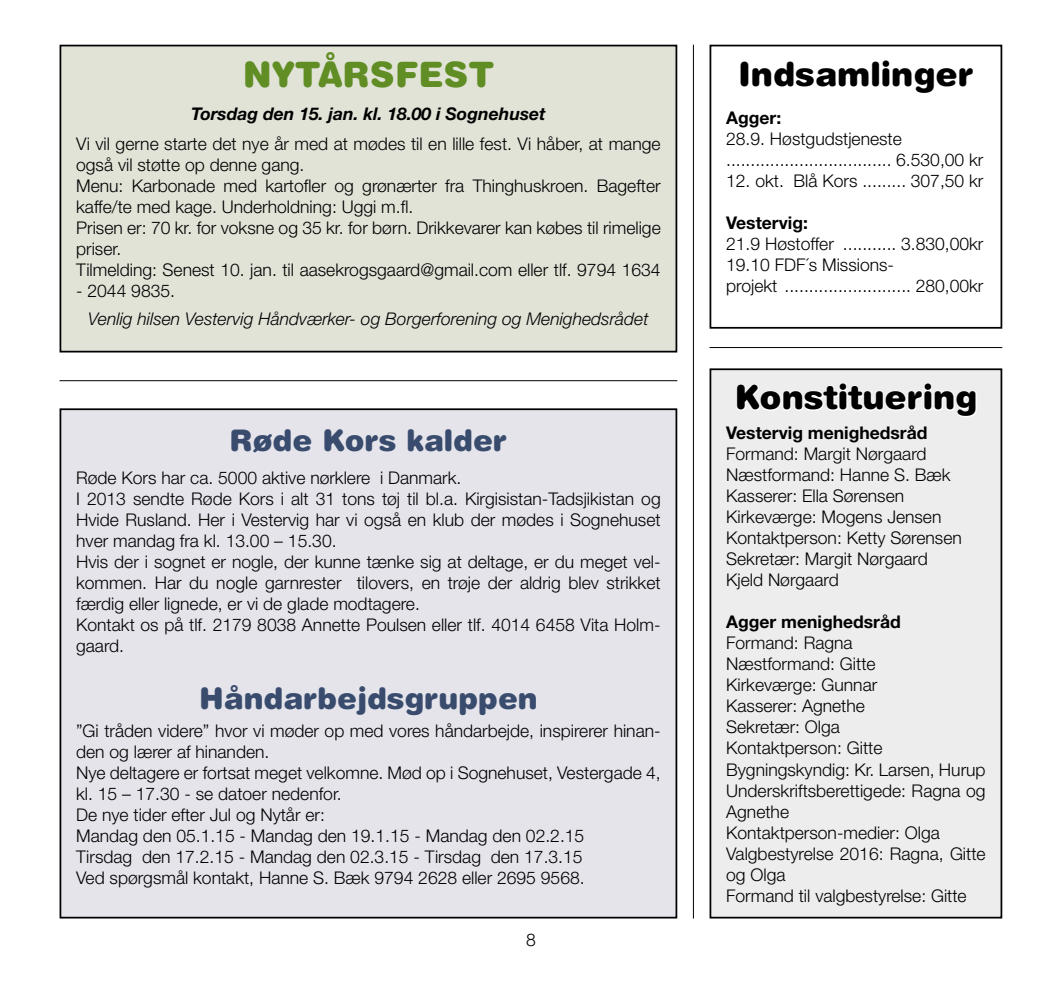
<style>
.page{position:relative;width:1042px;height:993px;background:#fff}
.page>*{position:absolute;margin:0;border:0;box-sizing:border-box;transform-origin:0 0}
.t1{font:900 35px "Helvetica Rounded LT Std";color:#608d24}
.t2{font:900 33.25px "Helvetica Rounded LT Std";color:#000}
.t3{font:900 29.75px "Helvetica Rounded LT Std";color:#394c6e}
.t4{font:300 17.5px/21px "Helvetica Neue LT Std";color:#000}
.t5{font:italic 300 17.5px "Helvetica Neue LT Std";color:#000}
.t6{font:700 17.5px "Helvetica Neue LT Std";color:#000}
.t7{font:italic 700 17.5px "Helvetica Neue LT Std";color:#000}
</style>
<div class="page">
<div style="left:739px;top:60px;width:10px;height:27px;border:2px solid #fff;border-radius:4px"></div>
<div style="left:871px;top:60px;width:9px;height:27px;border:2px solid #fff;border-radius:3px"></div>
<div style="left:709px;top:45px;width:293px;height:283px;border:2px solid #000"></div>
<div style="left:710px;top:369px;width:291px;height:548px;background:#ededed"></div>
<svg style="left:736px;top:383px;width:241px;height:34px"></svg>
<div style="left:709px;top:368px;width:293px;height:550px;border:2px solid #000"></div>
<div style="left:60px;top:46px;width:616px;height:305px;background:#e1e3d7"></div>
<div style="left:60px;top:45px;width:617px;height:307px;border:2px solid #000"></div>
<div style="left:60px;top:409px;width:616px;height:508px;background:#e5e4eb"></div>
<div style="left:60px;top:408px;width:617px;height:510px;border:2px solid #000"></div>
<hr style="left:60px;top:380px;width:617px;height:1px;background:#000">
<hr style="left:693px;top:45px;width:1px;height:873px;background:#000">
<hr style="left:709px;top:347px;width:293px;height:1px;background:#000">
<h1 class="t1" style="left:243px;top:52px;width:201px">NYTÅRS FEST</h1>
<p class="t7" style="left:191px;top:103px;width:356px">Torsdag den 15. jan. kl. 18.00 i Sognehuset</p>
<p class="t4" style="left:76px;top:133px;width:586px">Vi vil gerne starte det nye år med at mødes til en lille fest. Vi håber, at mange også vil støtte op denne gang.<br>Menu: Karbonade med kartofler og grønærter fra Thinghuskroen. Bagefter kaffe/te med kage. Underholdning: Uggi m.fl.<br>Prisen er: 70 kr. for voksne og 35 kr. for børn. Drikkevarer kan købes til rimelige priser.<br>Tilmelding: Senest 10. jan. til aasekrogsgaard@gmail.com eller tlf. 9794 1634</p>
<p class="t4" style="left:76px;top:280px;width:100px">- 2044 9835.</p>
<p class="t5" style="left:88px;top:308px;width:562px">Venlig hilsen Vestervig Håndværker- og Borgerforening og Menighedsrådet</p>
<h3 class="t3" style="left:230px;top:421px;width:279px">Røde Kors kalder</h3>
<p class="t4" style="left:76px;top:466px;width:586px">Røde Kors har ca. 5000 aktive nørklere i Danmark.<br>I 2013 sendte Røde Kors i alt 31 tons tøj til bl.a. Kirgisistan-Tadsjikistan og Hvide Rusland. Her i Vestervig har vi også en klub der mødes i Sognehuset hver mandag fra kl. 13.00 – 15.30.<br>Hvis der i sognet er nogle, der kunne tænke sig at deltage, er du meget vel&shy;kommen. Har du nogle garnrester tilovers, en trøje der aldrig blev strikket færdig eller lignede, er vi de glade modtagere.<br>Kontakt os på tlf. 2179 8038 Annette Poulsen eller tlf. 4014 6458 Vita Holm&shy;gaard.</p>
<h3 class="t3" style="left:199px;top:678px;width:340px">Håndarbejdsgruppen</h3>
<p class="t4" style="left:76px;top:719px;width:586px">”Gi tråden videre” hvor vi møder op med vores håndarbejde, inspirerer hinan&shy;den og lærer af hinanden.<br>Nye deltagere er fortsat meget velkomne. Mød op i Sognehuset, Vestergade 4, kl. 15 – 17.30 - se datoer nedenfor.<br>De nye tider efter Jul og Nytår er:<br>Mandag den 05.1.15 - Mandag den 19.1.15 - Mandag den 02.2.15<br>Tirsdag den 17.2.15 - Mandag den 02.3.15 - Tirsdag den 17.3.15<br>Ved spørgsmål kontakt, Hanne S. Bæk 9794 2628 eller 2695 9568.</p>
<p class="t4" style="left:526px;top:928px;width:11px">8</p>
<h2 class="t2" style="left:738px;top:52px;width:237px">Indsamlinger</h2>
<p class="t6" style="left:726px;top:107px;width:57px">Agger:</p>
<p class="t4" style="left:726px;top:128px;width:259px">28.9. Høstgudstjeneste .................................. 6.530,00 kr</p>
<p class="t4" style="left:726px;top:170px;width:259px">12. okt. Blå Kors ......... 307,50 kr</p>
<p class="t6" style="left:726px;top:212px;width:83px">Vestervig:</p>
<p class="t4" style="left:726px;top:233px;width:259px">21.9 Høstoffer ........... 3.830,00kr<br>19.10 FDF´s Missions-<br>projekt .......................... 280,00kr</p>
<h2 class="t2" style="left:734px;top:376px;width:245px">Konstituering</h2>
<p class="t6" style="left:726px;top:422px;width:203px">Vestervig menighedsråd</p>
<p class="t4" style="left:726px;top:443px;width:237px">Formand: Margit Nørgaard<br>Næstformand: Hanne S. Bæk<br>Kasserer: Ella Sørensen<br>Kirkeværge: Mogens Jensen<br>Kontaktperson: Ketty Sørensen<br>Sekretær: Margit Nørgaard<br>Kjeld Nørgaard</p>
<p class="t6" style="left:726px;top:611px;width:176px">Agger menighedsråd</p>
<p class="t4" style="left:726px;top:632px;width:261px">Formand: Ragna<br>Næstformand: Gitte<br>Kirkeværge: Gunnar<br>Kasserer: Agnethe<br>Sekretær: Olga<br>Kontaktperson: Gitte<br>Bygningskyndig: Kr. Larsen, Hurup<br>Underskriftsberettigede: Ragna og<br>Agnethe<br>Kontaktperson-medier: Olga<br>Valgbestyrelse 2016: Ragna, Gitte og Olga<br>Formand til valgbestyrelse: Gitte</p>
</div>
